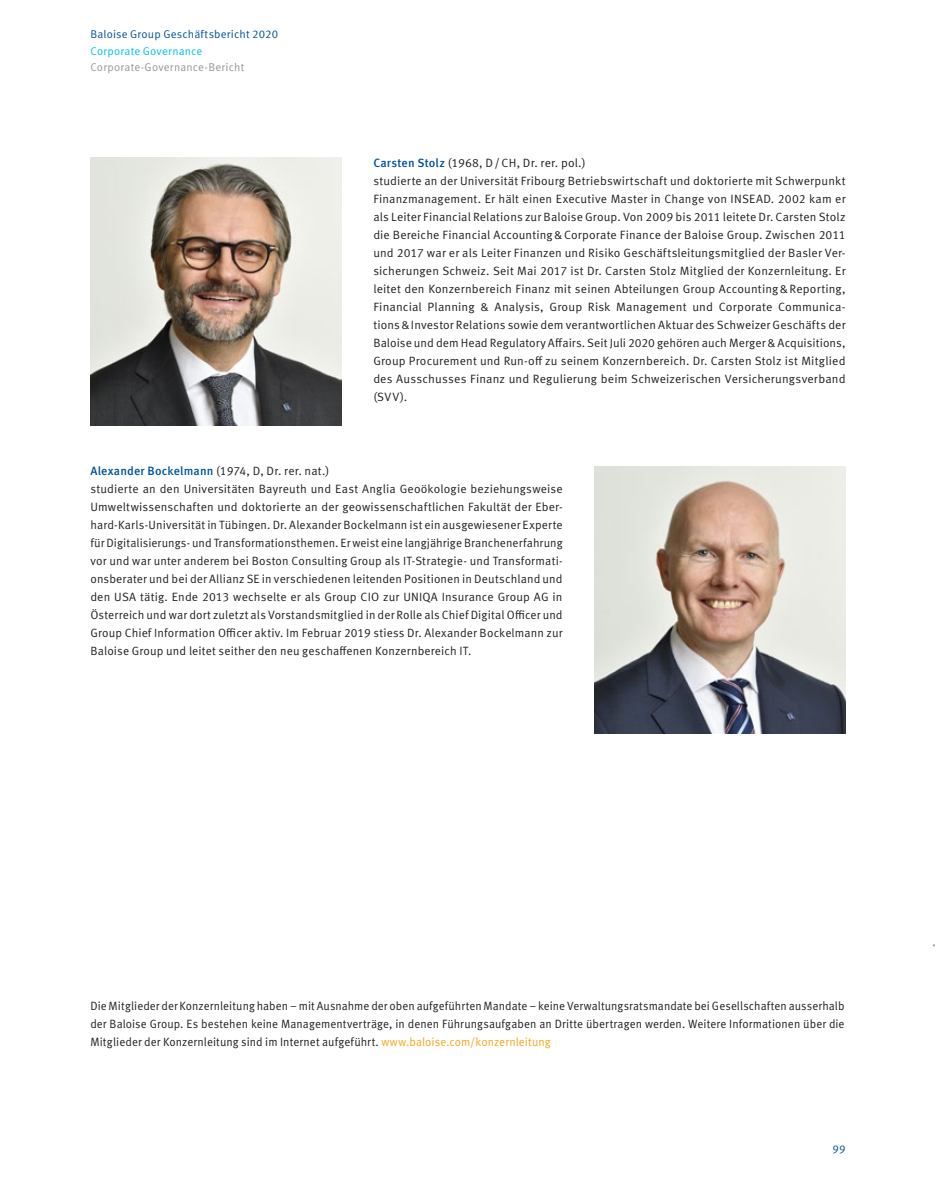
<style>
.page{position:relative;width:936px;height:1191px;background:#fff}
.page>*{position:absolute;margin:0;border:0;box-sizing:border-box;transform-origin:0 0}
.t1{font:12px/18px "Meta OT";letter-spacing:.01em;color:#231f20}
.t2{font:12px/18px "Meta OT";letter-spacing:.01em;color:#231f20;text-align:justify;scale:.95 1}
.t3{font:11.25px "Meta OT";letter-spacing:.015em;color:#01529a}
.t4{font:11.25px "Meta OT";letter-spacing:.015em;color:#939598}
.t5{font:11.25px "Meta OT";letter-spacing:.015em;color:#01bdf2}
.s1{font-weight:500;color:#01529a}
.s2{color:#f9a51b}
</style>
<div class="page">
<img style="left:90px;top:158px;width:251px;height:267px">
<img style="left:594px;top:466px;width:251px;height:268px">
<p class="t3" style="left:90px;top:28px;width:189px">Baloise Group Geschäftsbericht 2020</p>
<p class="t5" style="left:90px;top:44px;width:113px">Corporate Governance</p>
<p class="t4" style="left:90px;top:61px;width:155px">Corporate-Governance-Bericht</p>
<p class="t1" style="left:373px;top:154px;width:473px"><span class="s1">Carsten Stolz</span> (1968, D/CH, Dr. rer. pol.)<br>studierte an der Universität Fribourg Betriebswirtschaft und doktorierte mit Schwerpunkt Finanzmanagement. Er hält einen Executive Master in Change von INSEAD. 2002 kam er als Leiter Financial Relations zur Baloise Group. Von 2009 bis 2011 leitete Dr. Carsten Stolz die Bereiche Financial Accounting&amp;Corporate Finance der Baloise Group. Zwischen 2011 und 2017 war er als Leiter Finanzen und Risiko Geschäftsleitungsmitglied der Basler Ver&shy;sicherungen Schweiz. Seit Mai 2017 ist Dr. Carsten Stolz Mitglied der Konzernleitung. Er leitet den Konzernbereich Finanz mit seinen Abteilungen Group Accounting&amp;Reporting, Financial Planning &amp; Analysis, Group Risk Management und Corporate Communica&shy;tions&amp;Investor Relations sowie dem verantwortlichen Aktuar des Schweizer Geschäfts der Baloise und dem Head Regulatory Affairs. Seit Juli 2020 gehören auch Merger &amp; Acquisitions, Group Procurement und Run-off zu seinem Konzernbereich. Dr. Carsten Stolz ist Mitglied des Ausschusses Finanz und Regulierung beim Schweizerischen Versicherungsverband (SVV).</p>
<p class="t1" style="left:90px;top:462px;width:474px"><span class="s1">Alexander Bockelmann</span> (1974, D, Dr. rer. nat.)<br>studierte an den Universitäten Bayreuth und East Anglia Geoökologie beziehungsweise Umweltwissenschaften und doktorierte an der geowissenschaftlichen Fakultät der Eber&shy;hard-Karls-Universität in Tübingen. Dr. Alexander Bockelmann ist ein ausgewiesener Experte für Digitalisierungs- und Transformationsthemen. Er weist eine langjährige Branchenerfahrung vor und war unter anderem bei Boston Consulting Group als IT-Strategie- und Transformati&shy;onsberater und bei der Allianz SE in verschiedenen leitenden Positionen in Deutschland und den USA tätig. Ende 2013 wechselte er als Group CIO zur UNIQA Insurance Group AG in Österreich und war dort zuletzt als Vorstandsmitglied in der Rolle als Chief Digital Officer und Group Chief Information Officer aktiv. Im Februar 2019 stiess Dr. Alexander Bockelmann zur Baloise Group und leitet seither den neu geschaffenen Konzernbereich IT.</p>
<p class="t2" style="left:90px;top:996px;width:795px">Die Mitglieder der Konzernleitung haben – mit Ausnahme der oben aufgeführten Mandate – keine Verwaltungsratsmandate bei Gesellschaften ausserhalb der Baloise Group. Es bestehen keine Managementverträge, in denen Führungsaufgaben an Dritte übertragen werden. Weitere Informationen über die Mitglieder der Konzernleitung sind im Internet aufgeführt. <span class="s2">www.baloise.com/konzernleitung</span></p>
<p class="t3" style="left:832px;top:1142px;width:15px">99</p>
</div>
